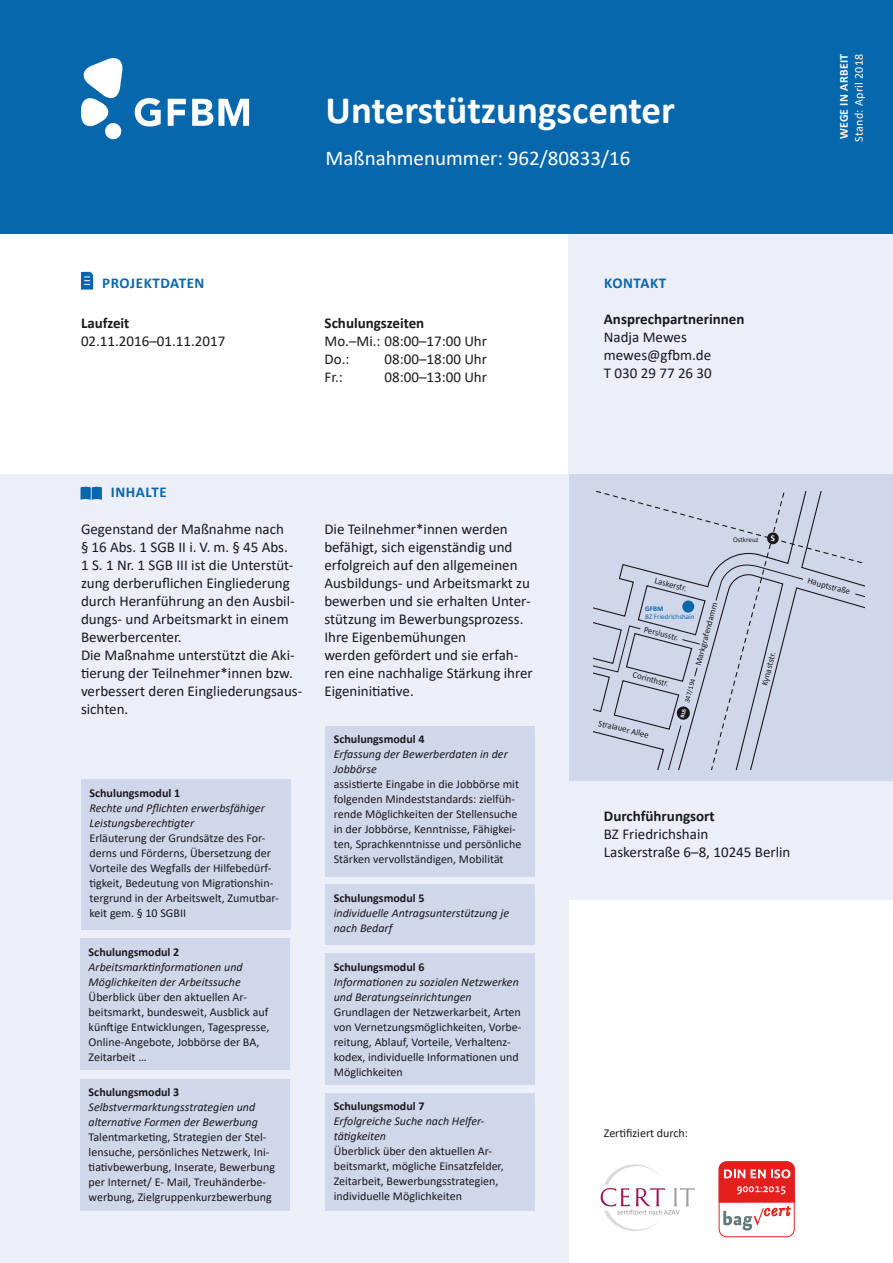
<style>
.page{position:relative;width:893px;height:1263px;background:#fff}
.page>*{position:absolute;margin:0;border:0;box-sizing:border-box;transform-origin:0 0}
.t1{font:700 39px "Calibri";color:#fff}
.t2{font:21px "Calibri";color:#fff}
.t3{font:15px/18px "Calibri";color:#1a181c}
.t4{font:700 15px "Calibri";color:#1a181c}
.t5{font:700 15px "Calibri";letter-spacing:.04em;color:#0767ac}
.t6{font:12px/15px "Calibri";color:#1a181c}
.t7{font:italic 12px/15px "Calibri";color:#1a181c}
.t8{font:700 12px "Calibri";color:#1a181c}
.t9{font:12px "Calibri";letter-spacing:.02em;color:#fff}
.t10{font:700 12px "Calibri";letter-spacing:.02em;color:#fff}
.t11{font:8.85px "Calibri";color:#1a181c}
.t12{font:8.7px "Calibri";color:#1a181c}
.t13{font:700 8.1px "Helvetica Neue";color:#fff}
.t14{font:7.2px "Calibri";color:#0767ac}
.t15{font:7.2px "Calibri";color:#1a181c}
.t16{font:700 7.2px "Calibri";color:#0767ac}
.t17{font:7.05px "Calibri";color:#1a181c}
.s1{font-family:"Calibri";font-size:8.85px}
</style>
<div class="page">
<div style="left:568px;top:233px;width:325px;height:666px;background:#eceff7"></div>
<div style="left:568px;top:474px;width:325px;height:306px;background:#d0d7eb"></div>
<div style="left:0;top:474px;width:568px;height:789px;background:#eceff7"></div>
<div style="left:0;top:0;width:893px;height:234px;background:#0767ac"></div>
<svg style="left:135px;top:98px;width:26px;height:29px"></svg>
<svg style="left:168px;top:99px;width:18px;height:27px"></svg>
<svg style="left:192px;top:99px;width:57px;height:27px"></svg>
<svg style="left:81px;top:58px;width:42px;height:81px"></svg>
<img style="left:601px;top:1164px;width:94px;height:67px">
<svg style="left:719px;top:1161px;width:76px;height:76px"></svg>
<svg style="left:81px;top:272px;width:12px;height:18px"></svg>
<svg style="left:81px;top:487px;width:21px;height:13px"></svg>
<div style="left:81px;top:779px;width:210px;height:151px;background:#d0d7eb"></div>
<div style="left:80px;top:938px;width:210px;height:132px;background:#d0d7eb"></div>
<div style="left:80px;top:1079px;width:210px;height:131px;background:#d0d7eb"></div>
<div style="left:325px;top:726px;width:210px;height:151px;background:#d0d7eb"></div>
<div style="left:325px;top:953px;width:210px;height:132px;background:#d0d7eb"></div>
<div style="left:325px;top:1093px;width:210px;height:117px;background:#d0d7eb"></div>
<div style="left:325px;top:885px;width:210px;height:60px;background:#d0d7eb"></div>
<svg style="left:593px;top:492px;width:271px;height:277px"></svg>
<p class="t5" style="left:102px;top:272px;width:104px">PROJEKTDATEN</p>
<p class="t4" style="left:81px;top:312px;width:50px">Laufzeit</p>
<p class="t3" style="left:81px;top:331px;width:146px">02.11.2016–01.11.2017</p>
<p class="t5" style="left:111px;top:482px;width:57px">INHALTE</p>
<h1 class="t1" style="left:326px;top:83px;width:351px">Unterstützungscenter</h1>
<h2 class="t2" style="left:326px;top:144px;width:306px">Maßnahmenummer: 962/80833/16</h2>
<p class="t4" style="left:325px;top:312px;width:101px">Schulungszeiten</p>
<p class="t3" style="left:325px;top:331px;width:164px">Mo.–Mi.: 08:00–17:00 Uhr<br>Do.:</p>
<p class="t3" style="left:385px;top:349px;width:104px">08:00–18:00 Uhr</p>
<p class="t3" style="left:325px;top:367px;width:20px">Fr.:</p>
<p class="t3" style="left:385px;top:367px;width:104px">08:00–13:00 Uhr</p>
<p class="t5" style="left:604px;top:272px;width:64px">KONTAKT</p>
<p class="t4" style="left:604px;top:308px;width:142px">Ansprechpartnerinnen</p>
<p class="t3" style="left:604px;top:327px;width:109px">Nadja Mewes mewes@gfbm.de<br>T 030 29 77 26 30</p>
<p class="t10" style="left:835px;top:139px;width:87px;rotate:-90deg">WEGE IN ARBEIT</p>
<p class="t9" style="left:851px;top:141px;width:89px;rotate:-90deg">Stand: April 2018</p>
<p class="t3" style="left:81px;top:520px;width:223px">Gegenstand der Maßnahme nach<br>§ 16 Abs. 1 SGB II i. V. m. § 45 Abs.<br>1 S. 1 Nr. 1 SGB III ist die Unterstüt&shy;zung derberuflichen Eingliederung durch Heranführung an den Ausbil&shy;dungs- und Arbeitsmarkt in einem<br>Bewerbercenter.<br>Die Maßnahme unterstützt die Aki&shy;tierung der Teilnehmer*innen bzw. verbessert deren Eingliederungsaus&shy;sichten.</p>
<p class="t3" style="left:324px;top:520px;width:210px">Die Teilnehmer*innen werden befähigt, sich eigenständig und erfolgreich auf den allgemeinen<br>Ausbildungs- und Arbeitsmarkt zu bewerben und sie erhalten Unter&shy;stützung im Bewerbungsprozess.<br>Ihre Eigenbemühungen<br>werden gefördert und sie erfah&shy;ren eine nachhalige Stärkung ihrer<br>Eigeninitiative.</p>
<p class="t8" style="left:90px;top:784px;width:92px">Schulungsmodul 1</p>
<p class="t7" style="left:90px;top:800px;width:177px">Rechte und Pflichten erwerbsfähiger<br>Leistungsberechtigter</p>
<p class="t6" style="left:90px;top:830px;width:191px">Erläuterung der Grundsätze des For&shy;derns und Förderns, Übersetzung der Vorteile des Wegfalls der Hilfebedürf&shy;tigkeit, Bedeutung von Migrationshin&shy;tergrund in der Arbeitswelt, Zumutbar&shy;keit gem. § 10 SGBII</p>
<p class="t8" style="left:89px;top:943px;width:92px">Schulungsmodul 2</p>
<p class="t7" style="left:89px;top:959px;width:156px">Arbeitsmarktinformationen und<br>Möglichkeiten der Arbeitssuche</p>
<p class="t6" style="left:89px;top:989px;width:182px">Überblick über den aktuellen Ar&shy;beitsmarkt, bundesweit, Ausblick auf künftige Entwicklungen, Tagespresse,<br>Online-Angebote, Jobbörse der BA,<br>Zeitarbeit …</p>
<p class="t8" style="left:89px;top:1084px;width:92px">Schulungsmodul 3</p>
<p class="t7" style="left:89px;top:1099px;width:171px">Selbstvermarktungsstrategien und alternative Formen der Bewerbung</p>
<p class="t6" style="left:89px;top:1129px;width:188px">Talentmarketing, Strategien der Stel&shy;lensuche, persönliches Netzwerk, Ini&shy;tiativbewerbung, Inserate, Bewerbung per Internet/ E- Mail, Treuhänderbe&shy;werbung, Zielgruppenkurzbewerbung</p>
<p class="t8" style="left:334px;top:731px;width:92px">Schulungsmodul 4</p>
<p class="t7" style="left:334px;top:746px;width:175px">Erfassung der Bewerberdaten in der<br>Jobbörse</p>
<p class="t6" style="left:334px;top:776px;width:189px">assistierte Eingabe in die Jobbörse mit folgenden Mindeststandards: zielfüh&shy;rende Möglichkeiten der Stellensuche in der Jobbörse, Kenntnisse, Fähigkei&shy;ten, Sprachkenntnisse und persönliche Stärken vervollständigen, Mobilität</p>
<p class="t8" style="left:334px;top:890px;width:92px">Schulungsmodul 5</p>
<p class="t7" style="left:334px;top:905px;width:177px">individuelle Antragsunterstützung je nach Bedarf</p>
<p class="t8" style="left:334px;top:958px;width:92px">Schulungsmodul 6</p>
<p class="t7" style="left:334px;top:974px;width:187px">Informationen zu sozialen Netzwerken und Beratungseinrichtungen</p>
<p class="t6" style="left:334px;top:1004px;width:189px">Grundlagen der Netzwerkarbeit, Arten von Vernetzungsmöglichkeiten, Vorbe&shy;reitung, Ablauf, Vorteile, Verhaltenz&shy;kodex, individuelle Informationen und Möglichkeiten</p>
<p class="t8" style="left:334px;top:1098px;width:92px">Schulungsmodul 7</p>
<p class="t7" style="left:334px;top:1113px;width:152px">Erfolgreiche Suche nach Helfer&shy;tätigkeiten</p>
<p class="t6" style="left:334px;top:1144px;width:171px">Überblick über den aktuellen Ar&shy;beitsmarkt, mögliche Einsatzfelder, Zeitarbeit, Bewerbungsstrategien, individuelle Möglichkeiten</p>
<p class="t15" style="left:733px;top:535px;width:27px">Ostkreuz</p>
<p class="t13" style="left:770px;top:533px;width:7px">U<span class="s1">S</span></p>
<p class="t11" style="left:657px;top:574px;width:34px;rotate:15deg">Laskerstr.</p>
<p class="t11" style="left:809px;top:574px;width:45px;rotate:15deg">Hauptstraße</p>
<p class="t12" style="left:692px;top:664px;width:66px;rotate:-75deg">Markgrafendamm</p>
<p class="t16" style="left:645px;top:603px;width:19px">GFBM</p>
<p class="t14" style="left:645px;top:612px;width:51px">BZ Friedrichshain</p>
<p class="t11" style="left:646px;top:623px;width:37px;rotate:15deg">Persiusstr.</p>
<p class="t11" style="left:635px;top:668px;width:38px;rotate:15deg">Corinthstr.</p>
<p class="t11" style="left:600px;top:717px;width:53px;rotate:14deg">Stralauer Allee</p>
<p class="t17" style="left:682px;top:701px;width:26px;rotate:-75deg">347/194</p>
<p class="t12" style="left:758px;top:684px;width:36px;rotate:-75deg">Kynaststr.</p>
<p class="t4" style="left:604px;top:805px;width:112px">Durchführungsort</p>
<p class="t3" style="left:604px;top:824px;width:188px">BZ Friedrichshain<br>Laskerstraße 6–8, 10245 Berlin</p>
<p class="t6" style="left:604px;top:1125px;width:86px">Zertifiziert durch:</p>
</div>
